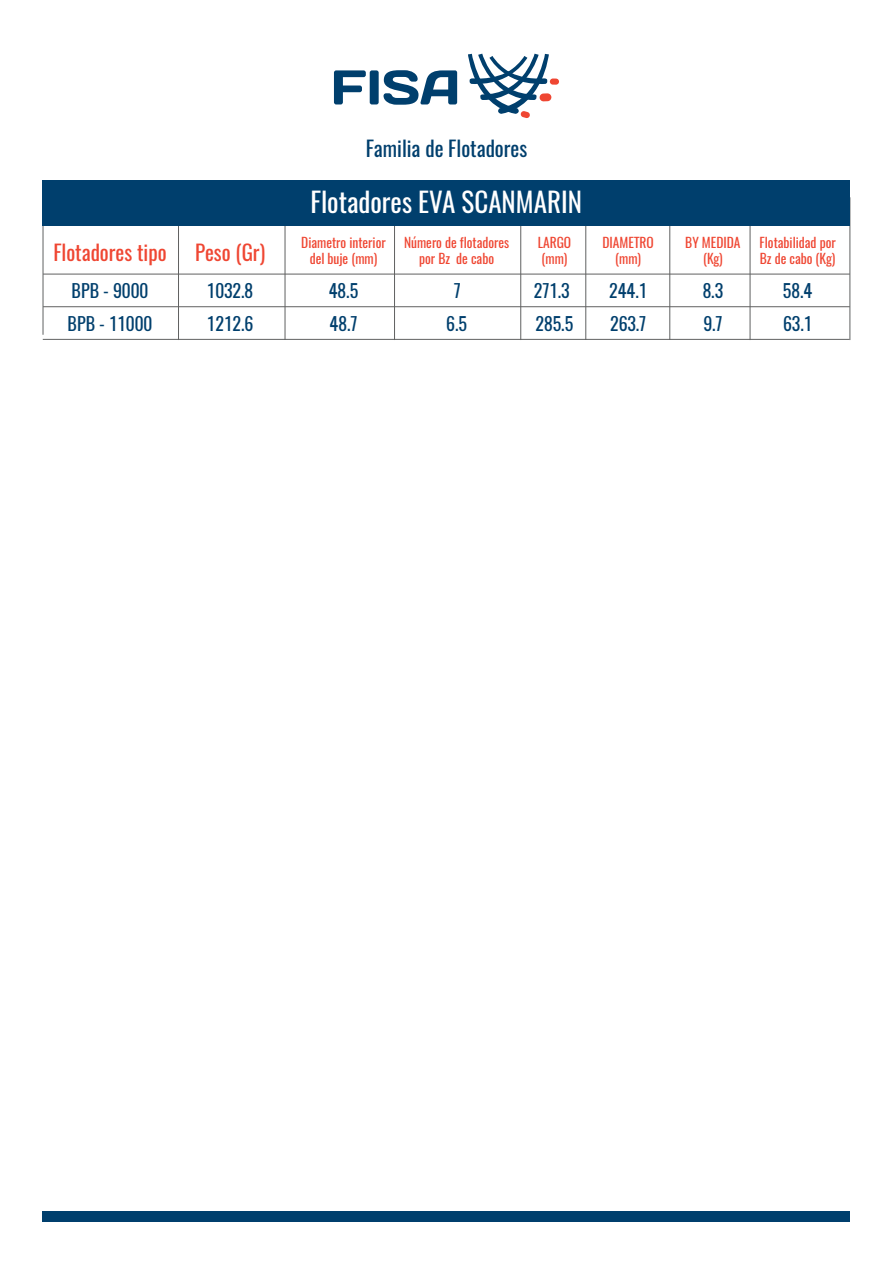
<style>
.page{position:relative;width:893px;height:1263px;background:#fff}
.page>*{position:absolute;margin:0;border:0;box-sizing:border-box;transform-origin:0 0}
.t1{font:27px "Oswald";color:#fff}
.t2{font:21px "Oswald";color:#ef4632}
.t3{font:21px "Oswald";color:#003f6d}
.t4{font:18px/32.7px "Oswald";color:#003f6d}
.t5{font:13.5px/15.8px "Oswald";color:#ef4632;text-align:center}
</style>
<div class="page">
<hr style="left:43px;top:274px;width:807px;height:1px;background:#606161">
<hr style="left:43px;top:306px;width:807px;height:1px;background:#606161">
<hr style="left:43px;top:339px;width:806px;height:1px;background:#606161">
<hr style="left:43px;top:192px;width:1px;height:143px;background:#606161">
<hr style="left:178px;top:197px;width:1px;height:143px;background:#606161">
<hr style="left:285px;top:197px;width:1px;height:143px;background:#606161">
<hr style="left:394px;top:197px;width:1px;height:143px;background:#606161">
<hr style="left:520px;top:197px;width:1px;height:143px;background:#606161">
<hr style="left:585px;top:197px;width:1px;height:143px;background:#606161">
<hr style="left:669px;top:197px;width:1px;height:143px;background:#606161">
<hr style="left:750px;top:197px;width:1px;height:143px;background:#606161">
<hr style="left:850px;top:197px;width:1px;height:143px;background:#606161">
<div style="left:43px;top:180px;width:807px;height:45px;background:#003f6d"></div>
<div style="left:43px;top:1211px;width:807px;height:10px;background:#003f6d"></div>
<svg style="left:334px;top:70px;width:32px;height:34px"></svg>
<div style="left:370px;top:70px;width:9px;height:34px;background:#003f6d;border-radius:2px"></div>
<svg style="left:384px;top:70px;width:73px;height:35px"></svg>
<svg style="left:468px;top:54px;width:91px;height:64px"></svg>
<h2 class="t3" style="left:366px;top:134px;width:163px">Familia de Flotadores</h2>
<h2 class="t2" style="left:53px;top:238px;width:115px">Flotadores tipo</h2>
<h1 class="t1" style="left:311px;top:183px;width:273px">Flotadores EVA SCANMARIN</h1>
<h2 class="t2" style="left:195px;top:238px;width:72px">Peso (Gr)</h2>
<p class="t5" style="left:301px;top:235px;width:86px">Diametro interior del buje (mm)</p>
<p class="t5" style="left:404px;top:235px;width:107px">Número de flotadores por Bz de cabo</p>
<p class="t5" style="left:538px;top:235px;width:35px;text-align:left">LARGO (mm)</p>
<p class="t5" style="left:602px;top:235px;width:53px">DIAMETRO (mm)</p>
<p class="t5" style="left:685px;top:235px;width:57px">BY MEDIDA (Kg)</p>
<p class="t5" style="left:760px;top:235px;width:78px;text-align:left">Flotabilidad por<br>Bz de cabo (Kg)</p>
<h3 class="t4" style="left:207px;top:274px;width:48px">1032.8<br>1212.6</h3>
<h3 class="t4" style="left:329px;top:275px;width:31px">48.5<br>48.7</h3>
<h3 class="t4" style="left:446px;top:275px;width:22px;text-align:center">7<br>6.5</h3>
<h3 class="t4" style="left:534px;top:274px;width:41px">271.3<br>285.5</h3>
<h3 class="t4" style="left:609px;top:274px;width:40px">244.1</h3>
<h3 class="t4" style="left:703px;top:274px;width:22px">8.3<br>9.7</h3>
<h3 class="t4" style="left:783px;top:274px;width:31px">58.4</h3>
<h3 class="t4" style="left:72px;top:274px;width:78px">BPB - 9000</h3>
<h3 class="t4" style="left:68px;top:307px;width:86px">BPB - 11000</h3>
<h3 class="t4" style="left:610px;top:307px;width:38px">263.7</h3>
<h3 class="t4" style="left:783px;top:307px;width:31px">63.1</h3>
</div>
